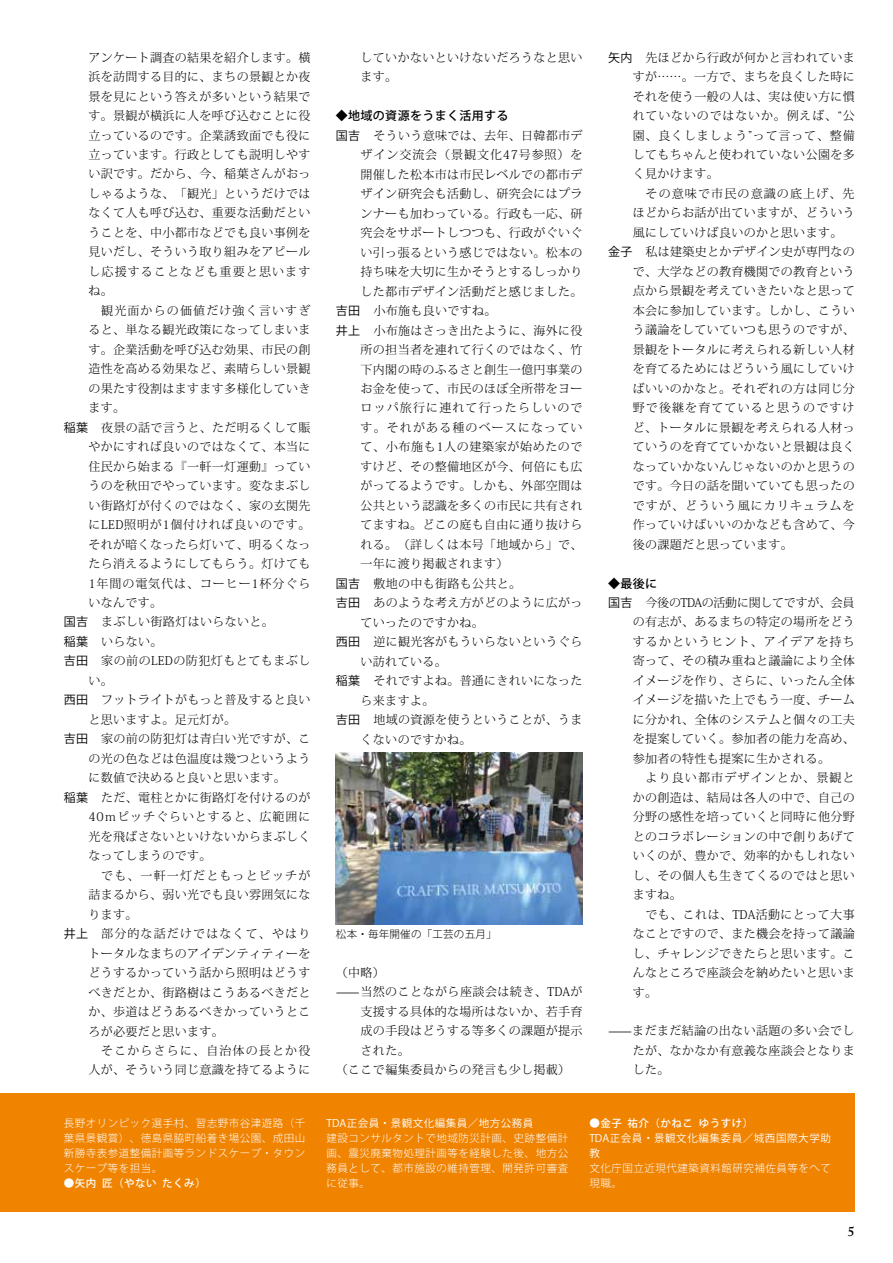
<style>
.page{position:relative;width:893px;height:1263px;background:#fff}
.page>*{position:absolute;margin:0;border:0;box-sizing:border-box;transform-origin:0 0}
.t1{font:600 13.5px "Adobe Caslon Pro";color:#000}
.t2{font:300 12px/19.5px "Koz Min Pro";letter-spacing:.03em;color:#000;text-align:justify}
.t3{font:300 12px "Koz Min Pro";letter-spacing:.095em;color:#000}
.t4{font:300 12px "Koz Min Pro";letter-spacing:.075em;color:#000}
.t5{font:300 12px "Koz Min Pro";letter-spacing:.065em;color:#000}
.t6{font:500 12px "Koz Go Pro";letter-spacing:.03em;color:#000}
.t7{font:300 12px "Koz Min Pro";letter-spacing:.08em;color:#000}
.t8{font:300 12px "Koz Min Pro";letter-spacing:.055em;color:#000}
.t9{font:300 10.5px/15px "Koz Go Pro";letter-spacing:.05em;color:#fff;text-align:justify}
.t10{font:10.5px/15px "Koz Go Pro";letter-spacing:.05em;color:#fff}
.t11{font:500 10.5px "Koz Go Pro";letter-spacing:.05em;color:#fff}
.t12{font:300 10.5px "Koz Go Pro";letter-spacing:.02em;color:#000}
.s1{font-family:"Koz Go Pro";font-weight:400}
.s2{font-weight:800}
</style>
<div class="page">
<div style="left:0;top:1094px;width:855px;height:118px;background:#f08300"></div>
<img style="left:336px;top:752px;width:247px;height:172px">
<p class="t2" style="left:88px;top:47px;width:223px">アンケート調査の結果を紹介します。横浜を訪問する目的に、まちの景観とか夜景を見にという答えが多いという結果です。景観が横浜に人を呼び込むことに役立っているのです。企業誘致面でも役に立っています。行政としても説明しやすい訳です。だから、今、稲葉さんがおっしゃるような、「観光」というだけではなくて人も呼び込む、重要な活動だということを、中小都市などでも良い事例を見いだし、そういう取り組みをアピールし応援することなども重要と思いますね。</p>
<p class="t3" style="left:101px;top:302px;width:211px">観光面からの価値だけ強く言いすぎ</p>
<p class="t2" style="left:88px;top:320px;width:223px">ると、単なる観光政策になってしまいま</p>
<p class="t2" style="left:88px;top:339px;width:223px">す。企業活動を呼び込む効果、市民の創</p>
<p class="t2" style="left:88px;top:359px;width:223px">造性を高める効果など、素晴らしい景観</p>
<p class="t2" style="left:88px;top:378px;width:223px">の果たす役割はますます多様化していき</p>
<p class="t2" style="left:88px;top:398px;width:38px">ます。</p>
<p class="t2" style="left:64px;top:417px;width:248px"><span class="s1">稲葉</span> 夜景の話で言うと、ただ明るくして賑</p>
<p class="t2" style="left:88px;top:437px;width:223px">やかにすれば良いのではなくて、本当に</p>
<p class="t2" style="left:88px;top:456px;width:223px">住民から始まる『一軒一灯運動』ってい</p>
<p class="t2" style="left:88px;top:476px;width:223px">うのを秋田でやっています。変なまぶし</p>
<p class="t2" style="left:88px;top:495px;width:223px">い街路灯が付くのではなく、家の玄関先</p>
<p class="t5" style="left:88px;top:516px;width:223px">にLED照明が1個付ければ良いのです。</p>
<p class="t2" style="left:88px;top:534px;width:223px">それが暗くなったら灯いて、明るくなっ</p>
<p class="t2" style="left:88px;top:553px;width:223px">たら消えるようにしてもらう。灯けても</p>
<p class="t4" style="left:88px;top:575px;width:223px">1年間の電気代は、コーヒー1杯分ぐら</p>
<p class="t2" style="left:88px;top:592px;width:75px">いなんです。</p>
<p class="t2" style="left:64px;top:612px;width:211px"><span class="s1">国吉</span> まぶしい街路灯はいらないと。</p>
<p class="t2" style="left:64px;top:631px;width:100px"><span class="s1">稲葉</span> いらない。</p>
<p class="t2" style="left:64px;top:651px;width:248px"><span class="s1">吉田</span> 家の前のLEDの防犯灯もとてもまぶし</p>
<p class="t2" style="left:88px;top:670px;width:26px">い。</p>
<p class="t2" style="left:64px;top:690px;width:248px"><span class="s1">西田</span> フットライトがもっと普及すると良い</p>
<p class="t2" style="left:88px;top:709px;width:149px">と思いますよ。足元灯が。</p>
<p class="t2" style="left:64px;top:729px;width:248px"><span class="s1">吉田</span> 家の前の防犯灯は青白い光ですが、こ</p>
<p class="t2" style="left:88px;top:748px;width:223px">の光の色などは色温度は幾つというよう</p>
<p class="t2" style="left:88px;top:768px;width:199px">に数値で決めると良いと思います。</p>
<p class="t2" style="left:64px;top:787px;width:248px"><span class="s1">稲葉</span> ただ、電柱とかに街路灯を付けるのが</p>
<p class="t4" style="left:88px;top:808px;width:223px">40ｍピッチぐらいとすると、広範囲に</p>
<p class="t2" style="left:88px;top:826px;width:223px">光を飛ばさないといけないからまぶしく</p>
<p class="t2" style="left:88px;top:846px;width:125px">なってしまうのです。</p>
<p class="t3" style="left:101px;top:867px;width:211px">でも、一軒一灯だともっとピッチが</p>
<p class="t2" style="left:88px;top:885px;width:223px">詰まるから、弱い光でも良い雰囲気にな</p>
<p class="t2" style="left:88px;top:904px;width:51px">ります。</p>
<p class="t3" style="left:64px;top:925px;width:248px"><span class="s1">井上</span> 部分的な話だけではなくて、やはり</p>
<p class="t2" style="left:88px;top:943px;width:223px">トータルなまちのアイデンティティーを</p>
<p class="t2" style="left:88px;top:962px;width:223px">どうするかっていう話から照明はどうす</p>
<p class="t2" style="left:88px;top:982px;width:223px">べきだとか、街路樹はこうあるべきだと</p>
<p class="t2" style="left:88px;top:1001px;width:223px">か、歩道はどうあるべきかっていうとこ</p>
<p class="t2" style="left:88px;top:1021px;width:137px">ろが必要だと思います。</p>
<p class="t3" style="left:101px;top:1042px;width:211px">そこからさらに、自治体の長とか役</p>
<p class="t2" style="left:88px;top:1060px;width:223px">人が、そういう同じ意識を持てるように</p>
<p class="t2" style="left:361px;top:47px;width:223px">していかないといけないだろうなと思います。</p>
<p class="t6" style="left:336px;top:108px;width:174px">◆地域の資源をうまく活用する</p>
<p class="t2" style="left:336px;top:125px;width:248px"><span class="s1">国吉</span> そういう意味では、去年、日韓都市デ</p>
<p class="t7" style="left:361px;top:146px;width:223px">ザイン交流会（景観文化47号参照）を</p>
<p class="t2" style="left:361px;top:164px;width:223px">開催した松本市は市民レベルでの都市デ</p>
<p class="t2" style="left:361px;top:184px;width:223px">ザイン研究会も活動し、研究会にはプラ</p>
<p class="t2" style="left:361px;top:203px;width:223px">ンナーも加わっている。行政も一応、研</p>
<p class="t2" style="left:361px;top:223px;width:223px">究会をサポートしつつも、行政がぐいぐ</p>
<p class="t2" style="left:361px;top:242px;width:223px">い引っ張るという感じではない。松本の</p>
<p class="t2" style="left:361px;top:262px;width:223px">持ち味を大切に生かそうとするしっかり</p>
<p class="t2" style="left:361px;top:281px;width:223px">した都市デザイン活動だと感じました。</p>
<p class="t2" style="left:336px;top:300px;width:162px"><span class="s1">吉田</span> 小布施も良いですね。</p>
<p class="t2" style="left:336px;top:320px;width:248px"><span class="s1">井上</span> 小布施はさっき出たように、海外に役</p>
<p class="t2" style="left:361px;top:339px;width:223px">所の担当者を連れて行くのではなく、竹</p>
<p class="t2" style="left:361px;top:359px;width:223px">下内閣の時のふるさと創生一億円事業の</p>
<p class="t2" style="left:361px;top:378px;width:223px">お金を使って、市民のほぼ全所帯をヨー</p>
<p class="t3" style="left:361px;top:400px;width:223px">ロッパ旅行に連れて行ったらしいので</p>
<p class="t3" style="left:361px;top:419px;width:223px">す。それがある種のベースになってい</p>
<p class="t8" style="left:361px;top:439px;width:223px">て、小布施も1人の建築家が始めたので</p>
<p class="t2" style="left:361px;top:456px;width:223px">すけど、その整備地区が今、何倍にも広</p>
<p class="t2" style="left:361px;top:476px;width:223px">がってるようです。しかも、外部空間は</p>
<p class="t2" style="left:361px;top:495px;width:223px">公共という認識を多くの市民に共有され</p>
<p class="t2" style="left:361px;top:515px;width:223px">てますね。どこの庭も自由に通り抜けら</p>
<p class="t2" style="left:361px;top:534px;width:223px">れる。（詳しくは本号「地域から」で、</p>
<p class="t2" style="left:361px;top:554px;width:149px">一年に渡り掲載されます）</p>
<p class="t2" style="left:336px;top:573px;width:187px"><span class="s1">国吉</span> 敷地の中も街路も公共と。</p>
<p class="t2" style="left:336px;top:593px;width:248px"><span class="s1">吉田</span> あのような考え方がどのように広がっ</p>
<p class="t2" style="left:361px;top:612px;width:125px">ていったのですかね。</p>
<p class="t2" style="left:336px;top:632px;width:248px"><span class="s1">西田</span> 逆に観光客がもういらないというぐら</p>
<p class="t2" style="left:361px;top:651px;width:88px">い訪れている。</p>
<p class="t2" style="left:336px;top:671px;width:248px"><span class="s1">稲葉</span> それですよね。普通にきれいになった</p>
<p class="t2" style="left:361px;top:690px;width:75px">ら来ますよ。</p>
<p class="t2" style="left:336px;top:709px;width:248px"><span class="s1">吉田</span> 地域の資源を使うということが、うま</p>
<p class="t2" style="left:361px;top:729px;width:112px">くないのですかね。</p>
<p class="t12" style="left:336px;top:927px;width:162px">松本・毎年開催の「工芸の五月」</p>
<p class="t2" style="left:336px;top:963px;width:51px">（中略）</p>
<p class="t2" style="left:336px;top:982px;width:248px"><span class="s2">—</span>当然のことながら座談会は続き、TDAが</p>
<p class="t2" style="left:361px;top:1001px;width:223px">支援する具体的な場所はないか、若手育</p>
<p class="t2" style="left:361px;top:1021px;width:223px">成の手段はどうする等多くの課題が提示</p>
<p class="t2" style="left:361px;top:1040px;width:51px">された。</p>
<p class="t2" style="left:336px;top:1060px;width:236px">（ここで編集委員からの発言も少し掲載）</p>
<p class="t2" style="left:633px;top:47px;width:223px;text-indent:-25px"><span class="s1">矢内</span> 先ほどから行政が何かと言われていますが……。一方で、まちを良くした時にそれを使う一般の人は、実は使い方に慣れていないのではないか。例えば、“公園、良くしましょう”って言って、整備してもちゃんと使われていない公園を多く見かけます。</p>
<p class="t3" style="left:645px;top:185px;width:211px">その意味で市民の意識の底上げ、先</p>
<p class="t2" style="left:633px;top:203px;width:223px">ほどからお話が出ていますが、どういう</p>
<p class="t2" style="left:633px;top:222px;width:211px">風にしていけば良いのかと思います。</p>
<p class="t2" style="left:608px;top:242px;width:248px"><span class="s1">金子</span> 私は建築史とかデザイン史が専門なの</p>
<p class="t2" style="left:633px;top:261px;width:223px">で、大学などの教育機関での教育という</p>
<p class="t2" style="left:633px;top:281px;width:223px">点から景観を考えていきたいなと思って</p>
<p class="t2" style="left:633px;top:300px;width:223px">本会に参加しています。しかし、こうい</p>
<p class="t2" style="left:633px;top:320px;width:223px">う議論をしていていつも思うのですが、</p>
<p class="t2" style="left:633px;top:339px;width:223px">景観をトータルに考えられる新しい人材</p>
<p class="t2" style="left:633px;top:359px;width:223px">を育てるためにはどういう風にしていけ</p>
<p class="t2" style="left:633px;top:378px;width:223px">ばいいのかなと。それぞれの方は同じ分</p>
<p class="t3" style="left:633px;top:399px;width:223px">野で後継を育てていると思うのですけ</p>
<p class="t2" style="left:633px;top:417px;width:223px">ど、トータルに景観を考えられる人材っ</p>
<p class="t2" style="left:633px;top:437px;width:223px">ていうのを育てていかないと景観は良く</p>
<p class="t2" style="left:633px;top:456px;width:223px">なっていかないんじゃないのかと思うの</p>
<p class="t2" style="left:633px;top:476px;width:223px">です。今日の話を聞いていても思ったの</p>
<p class="t3" style="left:633px;top:497px;width:223px">ですが、どういう風にカリキュラムを</p>
<p class="t2" style="left:633px;top:514px;width:223px">作っていけばいいのかなども含めて、今</p>
<p class="t2" style="left:633px;top:534px;width:162px">後の課題だと思っています。</p>
<p class="t6" style="left:608px;top:575px;width:51px">◆最後に</p>
<p class="t2" style="left:633px;top:592px;width:223px;text-indent:-25px"><span class="s1">国吉</span> 今後のTDAの活動に関してですが、会員の有志が、あるまちの特定の場所をどうするかというヒント、アイデアを持ち寄って、その積み重ねと議論により全体イメージを作り、さらに、いったん全体イメージを描いた上でもう一度、チームに分かれ、全体のシステムと個々の工夫を提案していく。参加者の能力を高め、参加者の特性も提案に生かされる。</p>
<p class="t2" style="left:633px;top:768px;width:223px;text-indent:13px">より良い都市デザインとか、景観とかの創造は、結局は各人の中で、自己の分野の感性を培っていくと同時に他分野とのコラボレーションの中で創りあげていくのが、豊かで、効率的かもしれないし、その個人も生きてくるのではと思いますね。</p>
<p class="t2" style="left:633px;top:904px;width:223px;text-indent:13px">でも、これは、TDA活動にとって大事なことですので、また機会を持って議論し、チャレンジできたらと思います。こんなところで座談会を納めたいと思います。</p>
<p class="t2" style="left:633px;top:1021px;width:223px;text-indent:-25px"><span class="s2">—</span>まだまだ結論の出ない話題の多い会でしたが、なかなか有意義な座談会となりました。</p>
<p class="t9" style="left:64px;top:1115px;width:243px">長野オリンピック選手村、習志野市谷津遊路（千葉県景観賞）、徳島県脇町船着き場公園、成田山新勝寺表参道整備計画等ランドスケープ・タウンスケープ等を担当。</p>
<p class="t11" style="left:64px;top:1176px;width:144px">●矢内 匠（やない たくみ）</p>
<p class="t10" style="left:327px;top:1116px;width:208px">TDA正会員・景観文化編集員／地方公務員</p>
<p class="t9" style="left:327px;top:1130px;width:243px">建設コンサルタントで地域防災計画、史跡整備計画、震災廃棄物処理計画等を経験した後、地方公務員として、都市施設の維持管理、開発許可審査に従事。</p>
<p class="t11" style="left:589px;top:1116px;width:166px">●金子 祐介（かねこ ゆうすけ）</p>
<p class="t10" style="left:589px;top:1131px;width:243px">TDA正会員・景観文化編集委員／城西国際大学助教</p>
<p class="t9" style="left:589px;top:1160px;width:243px">文化庁国立近現代建築資料館研究補佐員等をへて現職。</p>
<p class="t1" style="left:848px;top:1223px;width:8px">5</p>
</div>
